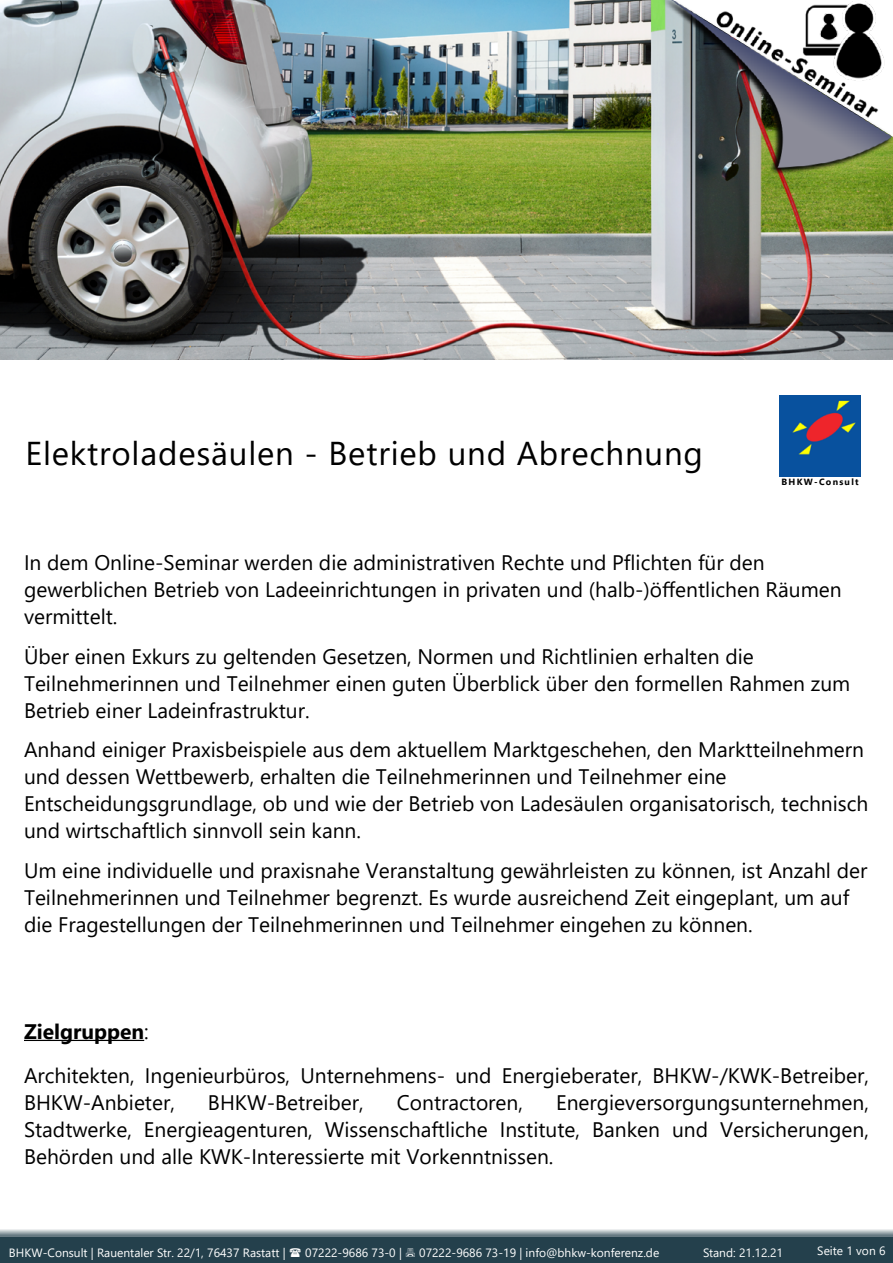
<style>
.page{position:relative;width:893px;height:1263px;background:#fff}
.page>*{position:absolute;margin:0;border:0;box-sizing:border-box;transform-origin:0 0}
.t1{font:33px "Segoe UI";letter-spacing:.025em;color:#000}
.t2{font:21px/27px "Segoe UI";color:#000}
.t3{font:12px "Segoe UI";color:#fff}
.t4{font:700 9px "Segoe UI";letter-spacing:.14em;color:#000}
.s1{font-weight:700}
</style>
<div class="page">
<div style="left:0;top:1237px;width:893px;height:26px;background:#24404c"></div>
<hr style="left:24px;top:1040px;width:120px;height:1px;background:#000">
<svg style="left:0;top:1229px;width:893px;height:8px;background:#9eaaaf"></svg>
<img style="left:0;top:0;width:893px;height:360px">
<img style="left:610px;top:0;width:283px;height:175px">
<img style="left:780px;top:395px;width:80px;height:81px">
<h1 class="t1" style="left:26px;top:422px;width:679px">Elektroladesäulen - Betrieb und Abrechnung</h1>
<p class="t4" style="left:782px;top:473px;width:79px">BHKW-Consult</p>
<p class="t2" style="left:24px;top:547px;width:819px">In dem Online-Seminar werden die administrativen Rechte und Pflichten für den gewerblichen Betrieb von Ladeeinrichtungen in privaten und (halb-)öffentlichen Räumen vermittelt.</p>
<p class="t2" style="left:24px;top:641px;width:828px">Über einen Exkurs zu geltenden Gesetzen, Normen und Richtlinien erhalten die<br>Teilnehmerinnen und Teilnehmer einen guten Überblick über den formellen Rahmen zum<br>Betrieb einer Ladeinfrastruktur.</p>
<p class="t2" style="left:24px;top:734px;width:846px">Anhand einiger Praxisbeispiele aus dem aktuellem Marktgeschehen, den Marktteilnehmern und dessen Wettbewerb, erhalten die Teilnehmerinnen und Teilnehmer eine Entscheidungsgrundlage, ob und wie der Betrieb von Ladesäulen organisatorisch, technisch und wirtschaftlich sinnvoll sein kann.</p>
<p class="t2" style="left:24px;top:855px;width:845px">Um eine individuelle und praxisnahe Veranstaltung gewährleisten zu können, ist Anzahl der<br>Teilnehmerinnen und Teilnehmer begrenzt. Es wurde ausreichend Zeit eingeplant, um auf die Fragestellungen der Teilnehmerinnen und Teilnehmer eingehen zu können.</p>
<p class="t2" style="left:24px;top:1007px;width:846px;line-height:44px"><span class="s1">Zielgruppen</span>:<br>Architekten, Ingenieurbüros, Unternehmens- und Energieberater, BHKW-/KWK-Betreiber,</p>
<p class="t2" style="left:24px;top:1087px;width:152px">BHKW-Anbieter,</p>
<p class="t2" style="left:208px;top:1087px;width:157px">BHKW-Betreiber,</p>
<p class="t2" style="left:397px;top:1087px;width:128px">Contractoren,</p>
<p class="t2" style="left:24px;top:1087px;width:846px;text-align:justify;text-indent:532px">Energieversorgungsunternehmen, Stadtwerke, Energieagenturen, Wissenschaftliche Institute, Banken und Versicherungen, Behörden und alle KWK-Interessierte mit Vorkenntnissen.</p>
<p class="t3" style="left:9px;top:1241px;width:278px">BHKW-Consult | Rauentaler Str. 22/1, 76437 Rastatt |</p>
<p class="t3" style="left:305px;top:1241px;width:98px">07222-9686 73-0 |</p>
<p class="t3" style="left:419px;top:1241px;width:242px">07222-9686 73-19 | info@bhkw-konferenz.de</p>
<p class="t3" style="left:817px;top:1239px;width:70px">Seite 1 von 6</p>
<p class="t3" style="left:703px;top:1241px;width:81px">Stand: 21.12.21</p>
</div>
